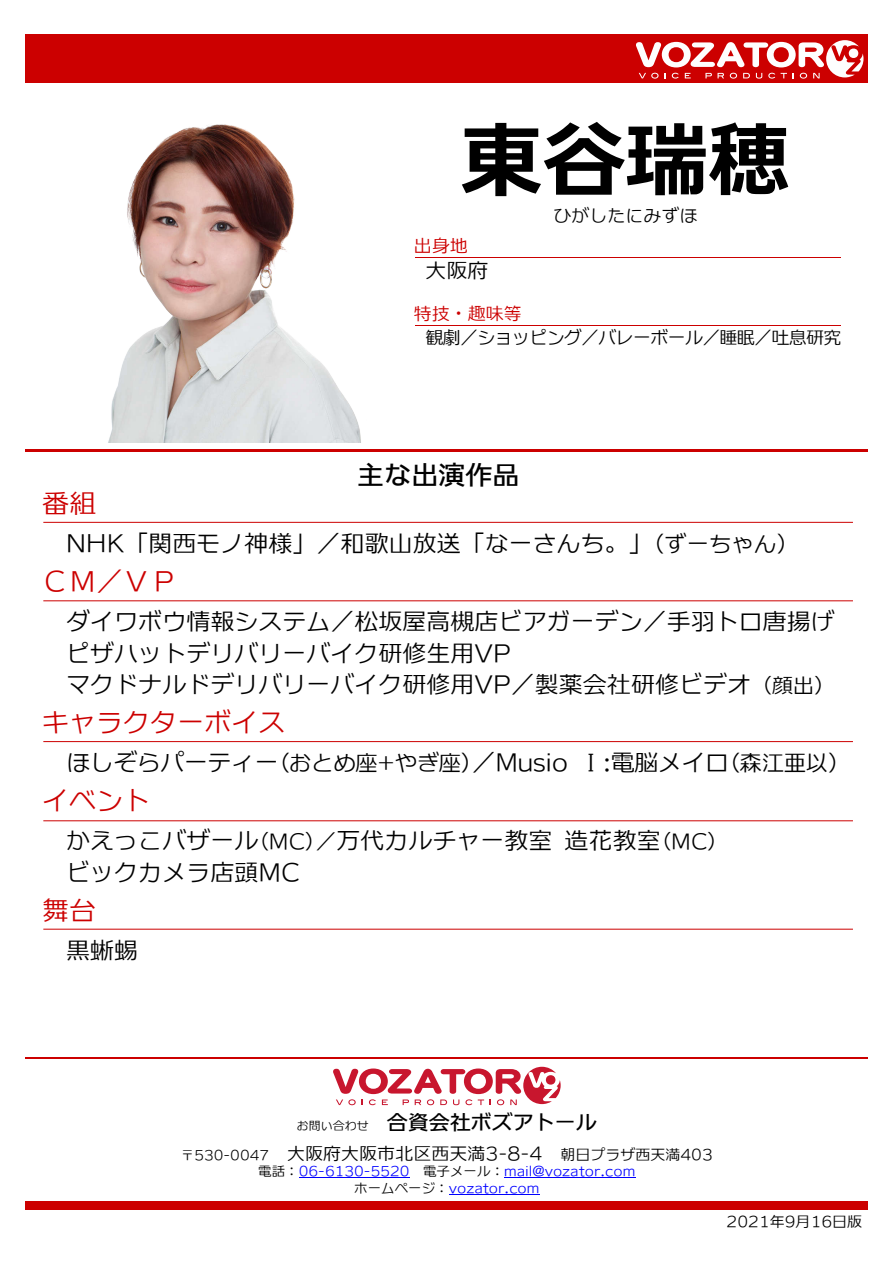
<style>
.page{position:relative;width:894px;height:1263px;background:#fff}
.page>*{position:absolute;margin:0;border:0;box-sizing:border-box;transform-origin:0 0}
.t1{font:82.5px "TA Universal Line DSP E";color:#000}
.t2{font:27px "TA Universal Line DSP L";color:#c00}
.t3{font:27px "TA Universal Line DSP D";color:#000}
.t4{font:24px/31.5px "TA Universal Line DSP L";color:#000}
.t5{font:24px "TA Universal Line DSP L";letter-spacing:-.02em;color:#000}
.t6{font:21px "TA Universal Line DSP D";color:#000}
.t7{font:21px "TA Universal Line DSP L";color:#000}
.t8{font:18px "TA Universal Line DSP L";color:#000}
.t9{font:18px "TA Universal Line DSP L";letter-spacing:-.04em;color:#000}
.t10{font:18px "TA Universal Line DSP L";color:#c00}
.t11{font:15px "TA Universal Line DSP L";color:#000}
.t12{font:13.5px/16.5px "TA Universal Line DSP L";color:#00f;text-align:center}
.s1{font-size:22.5px}
.s2{font-size:21px}
.s3{font-family:"TA Universal Line DSP L";font-size:12px}
.s4{font-size:13.5px}
.s5{font-size:15px}
.s6{color:#000}
</style>
<div class="page">
<div style="left:26px;top:34px;width:841px;height:49px;background:#c00"></div>
<svg style="left:636px;top:40px;width:227px;height:39px"></svg>
<div style="left:26px;top:1202px;width:841px;height:8px;background:#c00"></div>
<hr style="left:26px;top:1057px;width:841px;height:2px;background:#c00">
<hr style="left:26px;top:449px;width:841px;height:2px;background:#c00">
<hr style="left:414px;top:325px;width:426px;height:1px;background:#c00">
<hr style="left:414px;top:257px;width:426px;height:1px;background:#c00">
<svg style="left:333px;top:1067px;width:227px;height:38px"></svg>
<hr style="left:299px;top:1177px;width:110px;height:1px;background:#00f">
<hr style="left:504px;top:1177px;width:131px;height:1px;background:#00f">
<hr style="left:448px;top:1194px;width:91px;height:1px;background:#00f">
<svg style="left:43px;top:522px;width:810px;height:1px"></svg>
<svg style="left:43px;top:600px;width:810px;height:2px;background:#e57f7f"></svg>
<svg style="left:43px;top:741px;width:810px;height:1px"></svg>
<svg style="left:43px;top:820px;width:810px;height:1px"></svg>
<svg style="left:43px;top:928px;width:810px;height:2px;background:#e57f7f"></svg>
<img style="left:108px;top:124px;width:253px;height:318px">
<h1 class="t1" style="left:460px;top:118px;width:331px">東谷瑞穂</h1>
<p class="t8" style="left:553px;top:206px;width:145px">ひがしたにみずほ</p>
<p class="t7" style="left:425px;top:260px;width:64px">大阪府</p>
<p class="t10" style="left:413px;top:236px;width:55px">出身地</p>
<p class="t10" style="left:413px;top:304px;width:109px">特技・趣味等</p>
<p class="t9" style="left:425px;top:328px;width:417px">観劇／ショッピング／バレーボール／睡眠／吐息研究</p>
<p class="t3" style="left:357px;top:461px;width:163px">主な出演作品</p>
<p class="t2" style="left:42px;top:489px;width:55px">番組</p>
<p class="t4" style="left:66px;top:527px;width:723px">NHK「関西モノ神様」／和歌山放送「なーさんち。」<span class="s1">(ずーちゃん)</span></p>
<p class="t2" style="left:42px;top:567px;width:136px">ＣＭ／ＶＰ</p>
<p class="t4" style="left:66px;top:605px;width:770px">ダイワボウ情報システム／松坂屋高槻店ビアガーデン／手羽トロ唐揚げピザハットデリバリーバイク研修生用VP<br>マクドナルドデリバリーバイク研修用VP／製薬会社研修ビデオ<span class="s2">（顔出）</span></p>
<p class="t2" style="left:42px;top:708px;width:244px">キャラクターボイス</p>
<p class="t5" style="left:66px;top:750px;width:774px">ほしぞらパーティー<span class="s1">(おとめ座+やぎ座)</span>／Musio Ⅰ:電脳メイロ<span class="s1">(森江亜以)</span></p>
<p class="t2" style="left:42px;top:786px;width:109px">イベント</p>
<p class="t4" style="left:66px;top:824px;width:652px">かえっこバザール<span class="s2">(MC)／</span>万代カルチャー教室造花教室<span class="s2">(MC)</span>ビックカメラ店頭MC</p>
<p class="t2" style="left:42px;top:896px;width:55px">舞台</p>
<p class="t4" style="left:66px;top:934px;width:73px">黒蜥蜴</p>
<p class="t6" style="left:296px;top:1111px;width:301px"><span class="s3">お問い合わせ</span> 合資会社ボズアトール</p>
<p class="t8" style="left:181px;top:1144px;width:533px"><span class="s4">〒530-0047</span> 大阪府大阪市北区西天満3-8-4 <span class="s5">朝日プラザ西天満403</span></p>
<p class="t12" style="left:258px;top:1163px;width:378px"><span class="s6">電話：</span>06-6130-5520 <span class="s6">電子メール：</span>mail@vozator.com<span class="s6">ホームページ：</span>vozator.com</p>
<p class="t11" style="left:726px;top:1214px;width:137px">2021年9月16日版</p>
</div>
